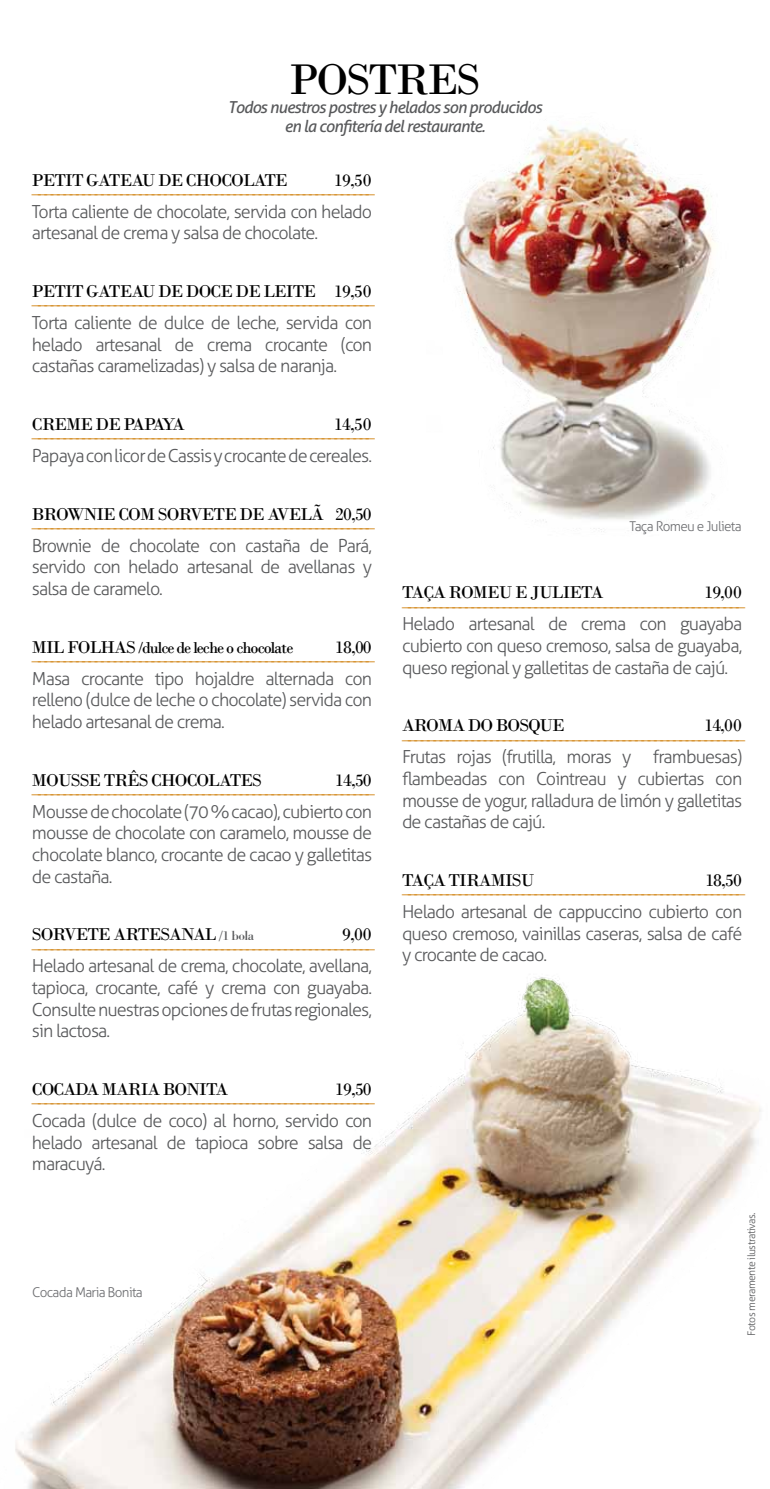
<style>
.page{position:relative;width:770px;height:1489px;background:#fff}
.page>*{position:absolute;margin:0;border:0;box-sizing:border-box;transform-origin:0 0}
.t1{font:45px "Bodoni";color:#000}
.t2{font:300 18px/21.6px "Aller";letter-spacing:-.05em;color:#58595b;text-align:justify}
.t3{font:18px "Bodoni";color:#d18516}
.t4{font:18px "Bodoni";letter-spacing:-.05em;color:#000}
.t5{font:italic 16.5px/19.8px "Aller";letter-spacing:-.05em;color:#58595b;text-align:center}
.t6{font:16.5px "Bodoni";letter-spacing:-.06em;color:#000}
.t7{font:300 13.5px "Aller";letter-spacing:-.05em;color:#6d6e71}
.t8{font:300 10.5px "Aller";letter-spacing:-.05em;color:#58595b}
.s1{font-size:18px}
.s2{font-family:"Bodoni BT";font-size:13.5px;color:#58595b}
.s3{font-size:12px}
</style>
<div class="page">
<img style="left:15px;top:977px;width:746px;height:511px">
<img style="left:450px;top:125px;width:264px;height:407px">
<h1 class="t1" style="left:289px;top:53px;width:55px">POSTRES</h1>
<p class="t5" style="left:228px;top:97px;width:316px">Todos nuestros postres y helados son producidos en la confitería del restaurante.</p>
<p class="t4" style="left:32px;top:169px;width:257px">PETIT GATEAU DE CHOCOLATE</p>
<p class="t4" style="left:334px;top:169px;width:39px">19,50</p>
<p class="t3" style="left:32px;top:176px;width:344px">______________________________________________________</p>
<p class="t2" style="left:32px;top:200px;width:342px">Torta caliente de chocolate, servida con helado artesanal de crema y salsa de chocolate.</p>
<p class="t4" style="left:32px;top:280px;width:341px">PETIT GATEAU DE DOCE DE LEITE 19,50</p>
<p class="t3" style="left:32px;top:288px;width:344px">______________________________________________________</p>
<p class="t2" style="left:32px;top:312px;width:342px">Torta caliente de dulce de leche, servida con helado artesanal de crema crocante (con castañas caramelizadas) y salsa de naranja.</p>
<p class="t4" style="left:32px;top:413px;width:154px">CREME DE PAPAYA</p>
<p class="t4" style="left:334px;top:413px;width:39px">14,50</p>
<p class="t3" style="left:32px;top:421px;width:344px">______________________________________________________</p>
<p class="t2" style="left:32px;top:445px;width:342px">Papaya con licor de Cassis y crocante de cereales.</p>
<p class="t4" style="left:32px;top:503px;width:341px">BROWNIE COM SORVETE DE AVELÃ 20,50</p>
<p class="t3" style="left:32px;top:510px;width:344px">______________________________________________________</p>
<p class="t2" style="left:32px;top:534px;width:342px">Brownie de chocolate con castaña de Pará, servido con helado artesanal de avellanas y salsa de caramelo.</p>
<p class="t6" style="left:32px;top:637px;width:263px"><span class="s1">MIL FOLHAS</span> /DULCE DE LECHE O CHOCOLATE</p>
<p class="t4" style="left:335px;top:636px;width:38px">18,00</p>
<p class="t3" style="left:32px;top:643px;width:344px">______________________________________________________</p>
<p class="t2" style="left:32px;top:667px;width:342px">Masa crocante tipo hojaldre alternada con relleno (dulce de leche o chocolate) servida con helado artesanal de crema.</p>
<p class="t4" style="left:32px;top:769px;width:232px">MOUSSE TRÊS CHOCOLATES</p>
<p class="t4" style="left:335px;top:769px;width:38px">14,50</p>
<p class="t3" style="left:32px;top:776px;width:344px">______________________________________________________</p>
<p class="t2" style="left:32px;top:800px;width:342px">Mousse de chocolate (70 % cacao), cubierto con mousse de chocolate con caramelo, mousse de chocolate blanco, crocante de cacao y galletitas de castaña.</p>
<p class="t4" style="left:32px;top:923px;width:224px">SORVETE ARTESANAL <span class="s2">/1 bola</span></p>
<p class="t4" style="left:342px;top:923px;width:31px">9,00</p>
<p class="t3" style="left:32px;top:931px;width:344px">______________________________________________________</p>
<p class="t2" style="left:32px;top:955px;width:342px">Helado artesanal de crema, chocolate, avellana, tapioca, crocante, café y crema con guayaba.<br>Consulte nuestras opciones de frutas regionales, sin lactosa.</p>
<p class="t4" style="left:32px;top:1078px;width:198px">COCADA MARIA BONITA</p>
<p class="t4" style="left:335px;top:1078px;width:38px">19,50</p>
<p class="t3" style="left:32px;top:1085px;width:344px">______________________________________________________</p>
<p class="t2" style="left:32px;top:1109px;width:342px">Cocada (dulce de coco) al horno, servido con helado artesanal de tapioca sobre salsa de maracuyá.</p>
<p class="t7" style="left:32px;top:1284px;width:112px">Cocada Maria Bonita</p>
<p class="t7" style="left:629px;top:518px;width:114px">Taça Romeu e Julieta</p>
<p class="t4" style="left:402px;top:581px;width:203px">TAÇA ROMEU E JULIETA</p>
<p class="t4" style="left:704px;top:581px;width:39px">19,00</p>
<p class="t3" style="left:402px;top:589px;width:344px">______________________________________________________</p>
<p class="t2" style="left:402px;top:613px;width:342px">Helado artesanal de crema con guayaba cubierto con queso cremoso, salsa de guayaba, queso regional y galletitas de castaña de cajú.</p>
<p class="t4" style="left:402px;top:714px;width:164px">AROMA DO BOSQUE</p>
<p class="t4" style="left:704px;top:714px;width:39px">14,00</p>
<p class="t3" style="left:402px;top:722px;width:344px">______________________________________________________</p>
<p class="t2" style="left:402px;top:746px;width:342px">Frutas rojas (frutilla, moras y frambuesas) flambeadas con Cointreau y cubiertas con mousse de yogur, ralladura de limón y galletitas de castañas de cajú.</p>
<p class="t4" style="left:402px;top:869px;width:134px">TAÇA TIRAMISU</p>
<p class="t4" style="left:705px;top:869px;width:38px">18,50</p>
<p class="t3" style="left:402px;top:876px;width:344px">______________________________________________________</p>
<p class="t2" style="left:402px;top:900px;width:342px">Helado artesanal de cappuccino cubierto con queso cremoso, vainillas caseras, salsa de café y crocante de cacao.</p>
<p class="t8" style="left:745px;top:1335px;width:124px;rotate:-90deg">Fotos meramente ilustrativas<span class="s3">.</span></p>
</div>
